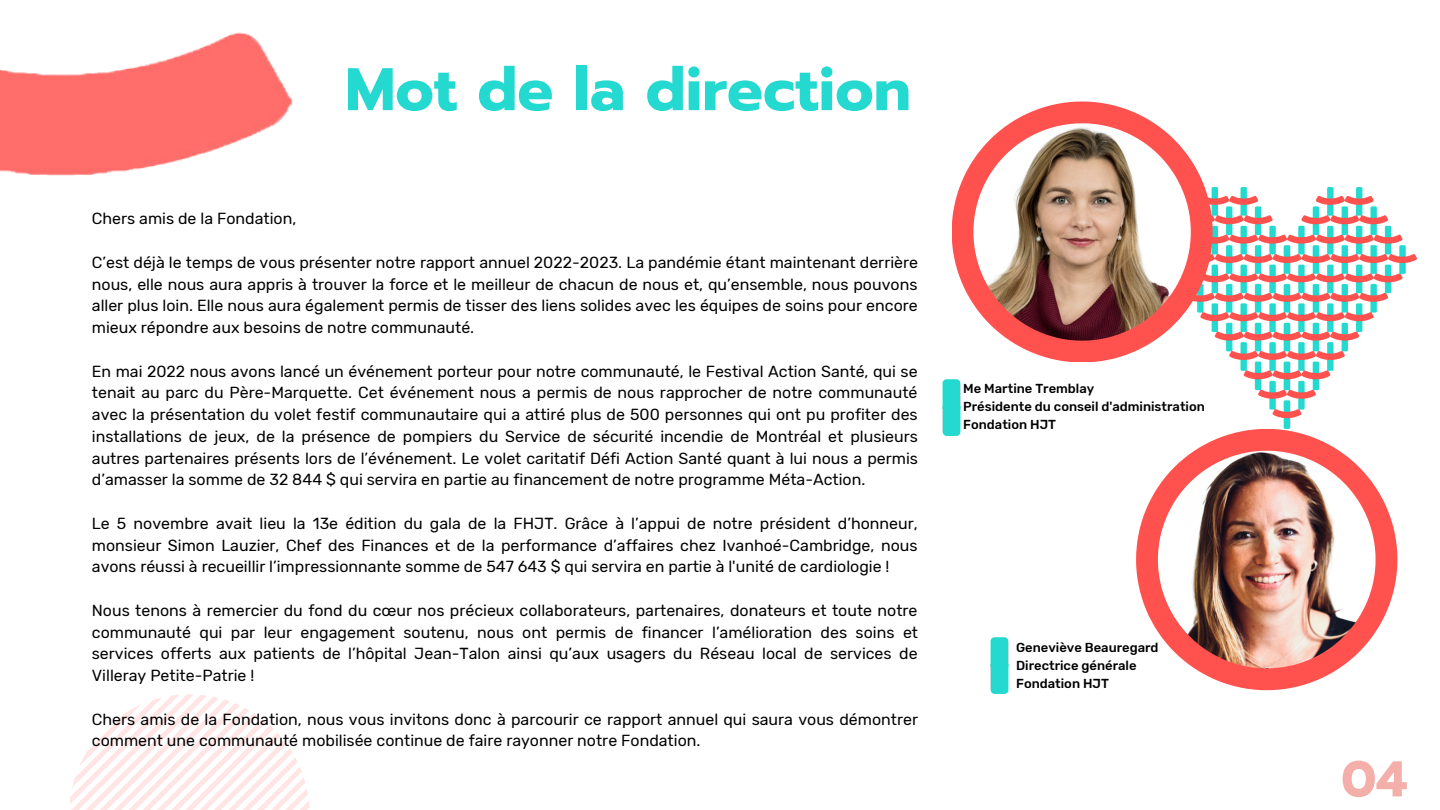
<style>
.page{position:relative;width:1440px;height:810px;background:#fff}
.page>*{position:absolute;margin:0;border:0;box-sizing:border-box;transform-origin:0 0}
.t1{font:700 60px "Prompt";color:#24d9cf}
.t2{font:700 50.2px "Prompt";color:#f4afab}
.t3{font:16px/21.8px "Rubik";color:#000;text-align:justify}
.t4{font:500 13px "Rubik";color:#000}
</style>
<div class="page">
<svg style="left:1136px;top:429px;width:261px;height:261px"></svg>
<img style="left:1158px;top:451px;width:217px;height:217px">
<img style="left:1213px;top:187px;width:203px;height:242px">
<svg style="left:952px;top:102px;width:261px;height:260px"></svg>
<img style="left:973px;top:123px;width:218px;height:218px">
<img style="left:0;top:32px;width:293px;height:144px">
<svg style="left:70px;top:694px;width:240px;height:116px"></svg>
<img style="left:942px;top:379px;width:19px;height:28px">
<img style="left:942px;top:407px;width:19px;height:29px">
<img style="left:990px;top:637px;width:19px;height:28px">
<img style="left:990px;top:665px;width:19px;height:29px">
<p class="t1" style="left:345px;top:45px;width:567px">Mot de la direction</p>
<p class="t3" style="left:92px;top:208px;width:206px">Chers amis de la Fondation,</p>
<p class="t3" style="left:92px;top:251px;width:828px">C’est déjà le temps de vous présenter notre rapport annuel 2022-2023. La pandémie étant maintenant derrière nous, elle nous aura appris à trouver la force et le meilleur de chacun de nous et, qu’ensemble, nous pouvons aller plus loin. Elle nous aura également permis de tisser des liens solides avec les équipes de soins pour encore mieux répondre aux besoins de notre communauté.</p>
<p class="t3" style="left:92px;top:360px;width:828px">En mai 2022 nous avons lancé un événement porteur pour notre communauté, le Festival Action Santé, qui se tenait au parc du Père-Marquette. Cet événement nous a permis de nous rapprocher de notre communauté avec la présentation du volet festif communautaire qui a attiré plus de 500 personnes qui ont pu profiter des installations de jeux, de la présence de pompiers du Service de sécurité incendie de Montréal et plusieurs autres partenaires présents lors de l’événement. Le volet caritatif Défi Action Santé quant à lui nous a permis d’amasser la somme de 32 844 $ qui servira en partie au financement de notre programme Méta-Action.</p>
<p class="t3" style="left:92px;top:512px;width:827px">Le 5 novembre avait lieu la 13e édition du gala de la FHJT. Grâce à l’appui de notre président d’honneur, monsieur Simon Lauzier, Chef des Finances et de la performance d’affaires chez Ivanhoé-Cambridge, nous avons réussi à recueillir l’impressionnante somme de 547 643 $ qui servira en partie à l'unité de cardiologie !</p>
<p class="t3" style="left:92px;top:599px;width:828px">Nous tenons à remercier du fond du cœur nos précieux collaborateurs, partenaires, donateurs et toute notre communauté qui par leur engagement soutenu, nous ont permis de financer l’amélioration des soins et services offerts aux patients de l’hôpital Jean-Talon ainsi qu’aux usagers du Réseau local de services de Villeray Petite-Patrie !</p>
<p class="t3" style="left:92px;top:708px;width:828px">Chers amis de la Fondation, nous vous invitons donc à parcourir ce rapport annuel qui saura vous démontrer comment une communauté mobilisée continue de faire rayonner notre Fondation.</p>
<p class="t4" style="left:963px;top:381px;width:133px">Me Martine Tremblay</p>
<p class="t4" style="left:963px;top:399px;width:243px">Présidente du conseil d'administration</p>
<p class="t4" style="left:963px;top:417px;width:94px">Fondation HJT</p>
<p class="t4" style="left:1016px;top:639px;width:144px">Geneviève Beauregard</p>
<p class="t4" style="left:1016px;top:657px;width:122px">Directrice générale</p>
<p class="t4" style="left:1016px;top:675px;width:94px">Fondation HJT</p>
<p class="t2" style="left:1341px;top:742px;width:67px">04</p>
</div>
